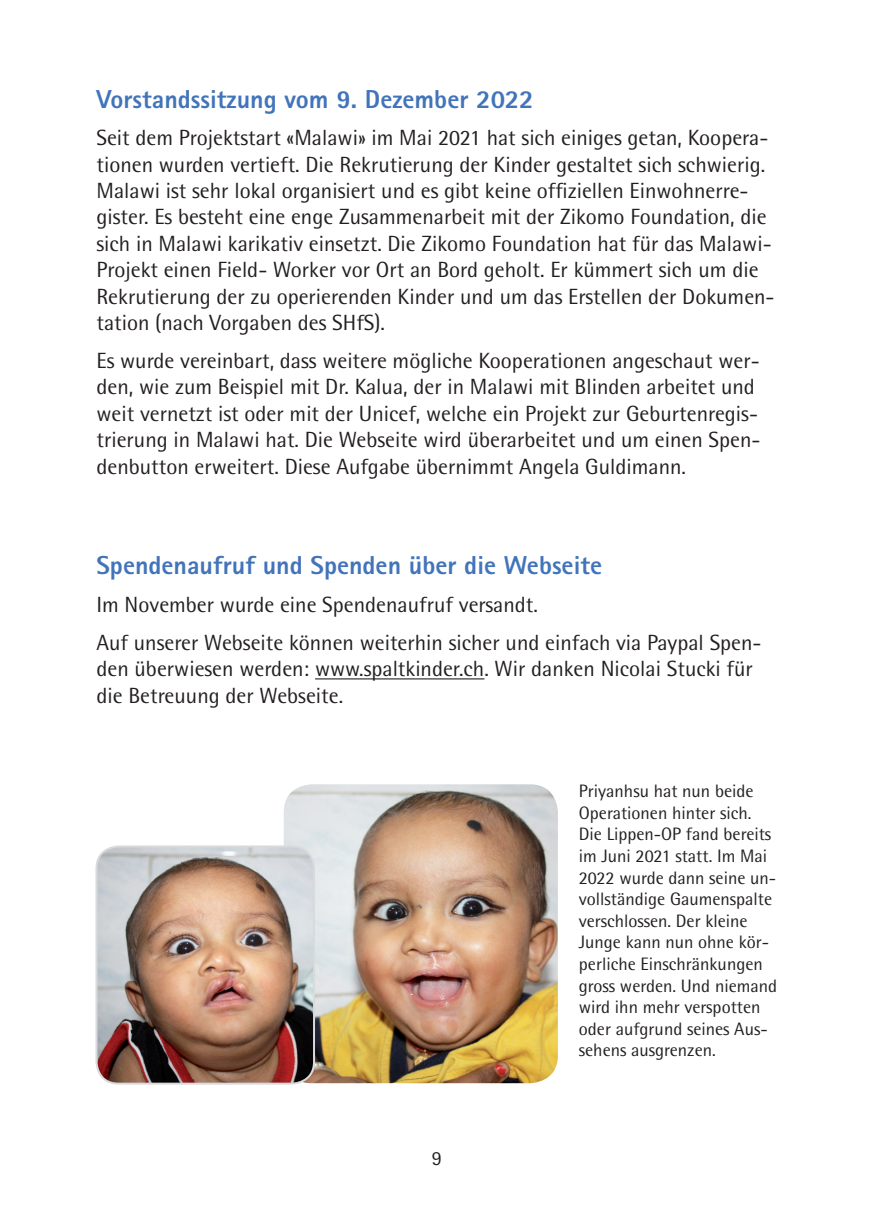
<style>
.page{position:relative;width:874px;height:1225px;background:#fff}
.page>*{position:absolute;margin:0;border:0;box-sizing:border-box;transform-origin:0 0}
.t1{font:800 26px "Rotis Sans Serif Std";color:#4274ba}
.t2{font:22px/26.4px "Rotis Semi Sans Std";color:#231f20}
.t3{font:20px "Rotis Sans Serif Std";color:#231f20}
.t4{font:18px/21.6px "Rotis Semi Sans Std";color:#231f20}
</style>
<div class="page">
<hr style="left:315px;top:678px;width:169px;height:1px;background:#231f20">
<img style="left:284px;top:784px;width:273px;height:299px">
<img style="left:98px;top:846px;width:216px;height:237px">
<div style="left:95px;top:845px;width:220px;height:239px;border:2px solid #d9dadc;border-radius:22px"></div>
<p class="t1" style="left:96px;top:82px;width:438px">Vorstandssitzung vom 9. Dezember 2022</p>
<p class="t2" style="left:96px;top:124px;width:679px">Seit dem Projektstart «Malawi» im Mai 2021 hat sich einiges getan, Koopera&shy;tionen wurden vertieft. Die Rekrutierung der Kinder gestaltet sich schwierig.<br>Malawi ist sehr lokal organisiert und es gibt keine offiziellen Einwohnerre&shy;gister. Es besteht eine enge Zusammenarbeit mit der Zikomo Foundation, die sich in Malawi karikativ einsetzt. Die Zikomo Foundation hat für das Malawi-Projekt einen Field- Worker vor Ort an Bord geholt. Er kümmert sich um die Rekrutierung der zu operierenden Kinder und um das Erstellen der Dokumen&shy;tation (nach Vorgaben des SHfS).</p>
<p class="t2" style="left:96px;top:347px;width:665px">Es wurde vereinbart, dass weitere mögliche Kooperationen angeschaut wer&shy;den, wie zum Beispiel mit Dr. Kalua, der in Malawi mit Blinden arbeitet und weit vernetzt ist oder mit der Unicef, welche ein Projekt zur Geburtenregis&shy;trierung in Malawi hat. Die Webseite wird überarbeitet und um einen Spen&shy;denbutton erweitert. Diese Aufgabe übernimmt Angela Guldimann.</p>
<p class="t1" style="left:96px;top:549px;width:507px">Spendenaufruf und Spenden über die Webseite</p>
<p class="t2" style="left:96px;top:585px;width:666px;line-height:37.8px">Im November wurde eine Spendenaufruf versandt.<br>Auf unserer Webseite können weiterhin sicher und einfach via Paypal Spen-</p>
<p class="t2" style="left:96px;top:655px;width:657px">den überwiesen werden: www.spaltkinder.ch. Wir danken Nicolai Stucki für die Betreuung der Webseite.</p>
<p class="t3" style="left:432px;top:1147px;width:11px">9</p>
<p class="t4" style="left:578px;top:780px;width:200px">Priyanhsu hat nun beide<br>Operationen hinter sich.<br>Die Lippen-OP fand bereits im Juni 2021 statt. Im Mai<br>2022 wurde dann seine un&shy;vollständige Gaumenspalte verschlossen. Der kleine<br>Junge kann nun ohne kör&shy;perliche Einschränkungen gross werden. Und niemand wird ihn mehr verspotten oder aufgrund seines Aus&shy;sehens ausgrenzen.</p>
</div>
